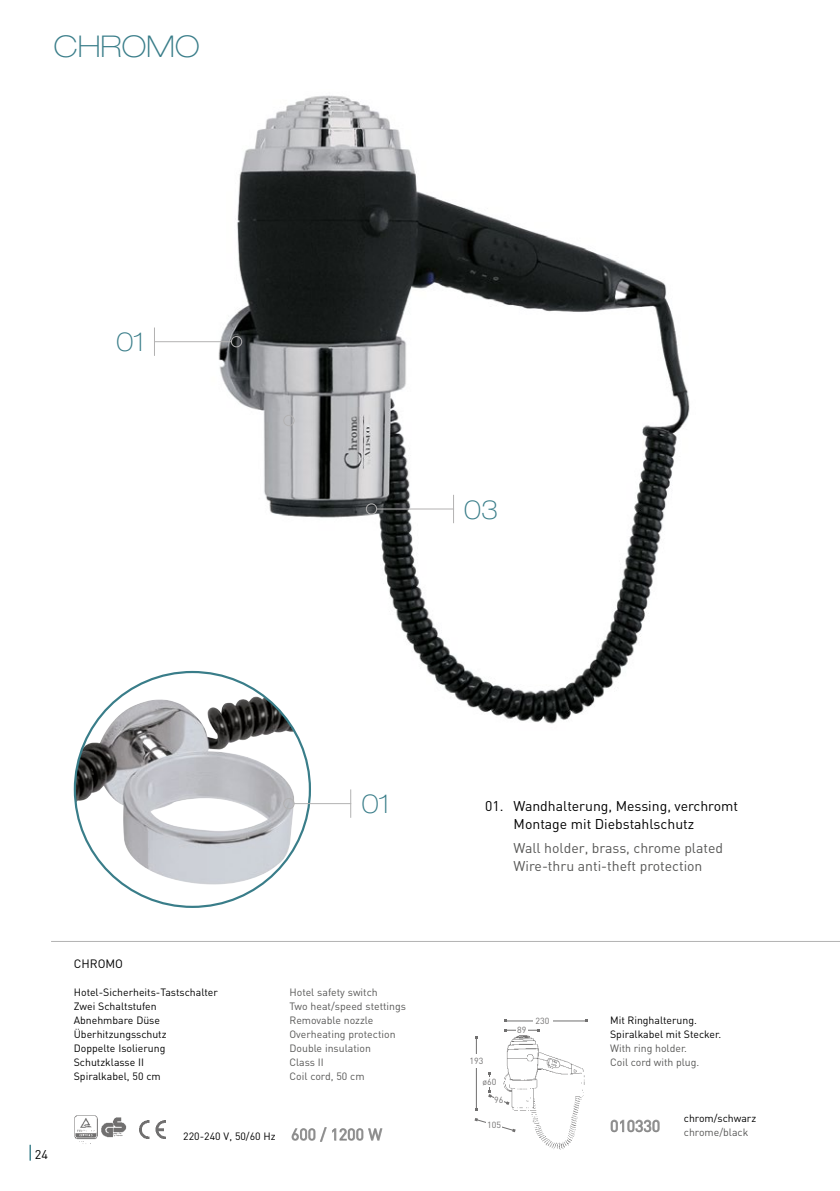
<style>
.page{position:relative;width:840px;height:1191px;background:#fff}
.page>*{position:absolute;margin:0;border:0;box-sizing:border-box;transform-origin:0 0}
.t1{font:100 expanded 30px "Helvetica Neue";color:#397d89}
.t2{font:100 expanded 26px "Helvetica Neue";color:#397d89}
.t3{font:16px "DIN";color:#878787}
.t4{font:14px/18px "DIN";color:#000}
.t5{font:14px/18px "DIN";color:#575756}
.t6{font:12.6px "DIN";color:#000}
.t7{font:12px "DIN";color:#000}
.t8{font:10.4px/14px "DIN";color:#000}
.t9{font:10.4px/14px "DIN";color:#575756}
.t10{font:8.8px/17.4px "DIN";color:#706f6f}
.s1{font-size:16px;color:#878787}
</style>
<div class="page">
<svg style="left:29px;top:1144px;width:2px;height:16px"></svg>
<img style="left:124px;top:95px;width:566px;height:629px">
<div style="left:231px;top:336px;width:11px;height:11px;border:1px solid #b3b2b2;border-radius:50%"></div>
<hr style="left:154px;top:341px;width:78px;height:1px;background:#b3b2b2">
<svg style="left:154px;top:327px;width:1px;height:29px"></svg>
<div style="left:283px;top:415px;width:11px;height:11px;border:1px solid #b3b2b2;border-radius:50%"></div>
<div style="left:365px;top:503px;width:12px;height:11px;border:1px solid #b3b2b2;border-radius:50%"></div>
<hr style="left:376px;top:508px;width:78px;height:1px;background:#b3b2b2">
<svg style="left:453px;top:495px;width:1px;height:28px"></svg>
<img style="left:75px;top:695px;width:221px;height:194px">
<img style="left:74px;top:1115px;width:53px;height:29px">
<img style="left:139px;top:1120px;width:26px;height:18px">
<svg style="left:291px;top:1127px;width:35px;height:14px"></svg>
<svg style="left:332px;top:1128px;width:50px;height:12px"></svg>
<svg style="left:610px;top:1119px;width:49px;height:13px"></svg>
<img style="left:475px;top:1029px;width:110px;height:120px">
<hr style="left:476px;top:1037px;width:1px;height:72px;background:#706f6f">
<div style="left:469px;top:1054px;width:14px;height:14px;background:#fff"></div>
<hr style="left:505px;top:1020px;width:80px;height:1px;background:#706f6f">
<div style="left:532px;top:1017px;width:20px;height:8px;background:#fff"></div>
<div style="left:482px;top:1077px;width:14px;height:10px;background:#fff"></div>
<svg style="left:488px;top:1071px;width:21px;height:34px"></svg>
<div style="left:493px;top:1094px;width:10px;height:10px;background:#fff"></div>
<svg style="left:474px;top:1117px;width:41px;height:15px"></svg>
<div style="left:486px;top:1119px;width:16px;height:10px;background:#fff"></div>
<hr style="left:505px;top:1029px;width:33px;height:1px;background:#706f6f">
<div style="left:515px;top:1026px;width:12px;height:8px;background:#fff"></div>
<hr style="left:51px;top:941px;width:788px;height:1px;background:#b3b2b2">
<div style="left:283px;top:798px;width:11px;height:11px;border:1px solid #b3b2b2;border-radius:50%"></div>
<hr style="left:294px;top:803px;width:57px;height:1px;background:#b3b2b2">
<svg style="left:350px;top:789px;width:1px;height:28px"></svg>
<h1 class="t1" style="left:54px;top:29px;width:147px">CHROMO</h1>
<h2 class="t2" style="left:116px;top:326px;width:29px">01</h2>
<h2 class="t2" style="left:464px;top:494px;width:35px">03</h2>
<h2 class="t2" style="left:361px;top:788px;width:29px">01</h2>
<p class="t6" style="left:35px;top:1146px;width:15px">24</p>
<p class="t7" style="left:74px;top:956px;width:51px">CHROMO</p>
<p class="t8" style="left:74px;top:985px;width:145px">Hotel-Sicherheits-Tastschalter</p>
<p class="t9" style="left:289px;top:985px;width:90px">Hotel safety switch</p>
<p class="t8" style="left:74px;top:999px;width:84px">Zwei Schaltstufen</p>
<p class="t9" style="left:289px;top:999px;width:118px">Two heat/speed stettings</p>
<p class="t8" style="left:74px;top:1013px;width:88px">Abnehmbare Düse</p>
<p class="t9" style="left:289px;top:1013px;width:85px">Removable nozzle</p>
<p class="t8" style="left:74px;top:1027px;width:94px">Überhitzungsschutz</p>
<p class="t9" style="left:289px;top:1027px;width:108px">Overheating protection</p>
<p class="t8" style="left:74px;top:1041px;width:93px">Doppelte Isolierung</p>
<p class="t9" style="left:289px;top:1041px;width:83px">Double insulation</p>
<p class="t8" style="left:74px;top:1055px;width:72px">Schutzklasse II</p>
<p class="t9" style="left:289px;top:1055px;width:36px">Class II</p>
<p class="t8" style="left:74px;top:1069px;width:88px">Spiralkabel, 50 cm</p>
<p class="t9" style="left:289px;top:1069px;width:77px">Coil cord, 50 cm</p>
<p class="t8" style="left:183px;top:1129px;width:200px">220-240 V, 50/60 Hz <span class="s1">600 / 1200 W</span></p>
<h3 class="t4" style="left:485px;top:796px;width:20px">01.</h3>
<h3 class="t4" style="left:513px;top:796px;width:226px">Wandhalterung, Messing, verchromt<br>Montage mit Diebstahlschutz</h3>
<h3 class="t5" style="left:513px;top:838px;width:211px">Wall holder, brass, chrome plated<br>Wire-thru anti-theft protection</h3>
<p class="t10" style="left:469px;top:1052px;width:15px">193</p>
<p class="t10" style="left:494px;top:1073px;width:11px;text-indent:-12px">ø60<br>96</p>
<p class="t10" style="left:487px;top:1115px;width:15px">105</p>
<p class="t10" style="left:517px;top:1021px;width:11px">89</p>
<p class="t10" style="left:535px;top:1012px;width:15px">230</p>
<p class="t8" style="left:609px;top:1012px;width:112px">Mit Ringhalterung.<br>Spiralkabel mit Stecker.</p>
<p class="t9" style="left:609px;top:1040px;width:91px">With ring holder.<br>Coil cord with plug.</p>
<h3 class="t3" style="left:609px;top:1115px;width:52px">010330</h3>
<p class="t8" style="left:683px;top:1110px;width:74px">chrom/schwarz</p>
<p class="t9" style="left:683px;top:1124px;width:66px">chrome/black</p>
</div>
